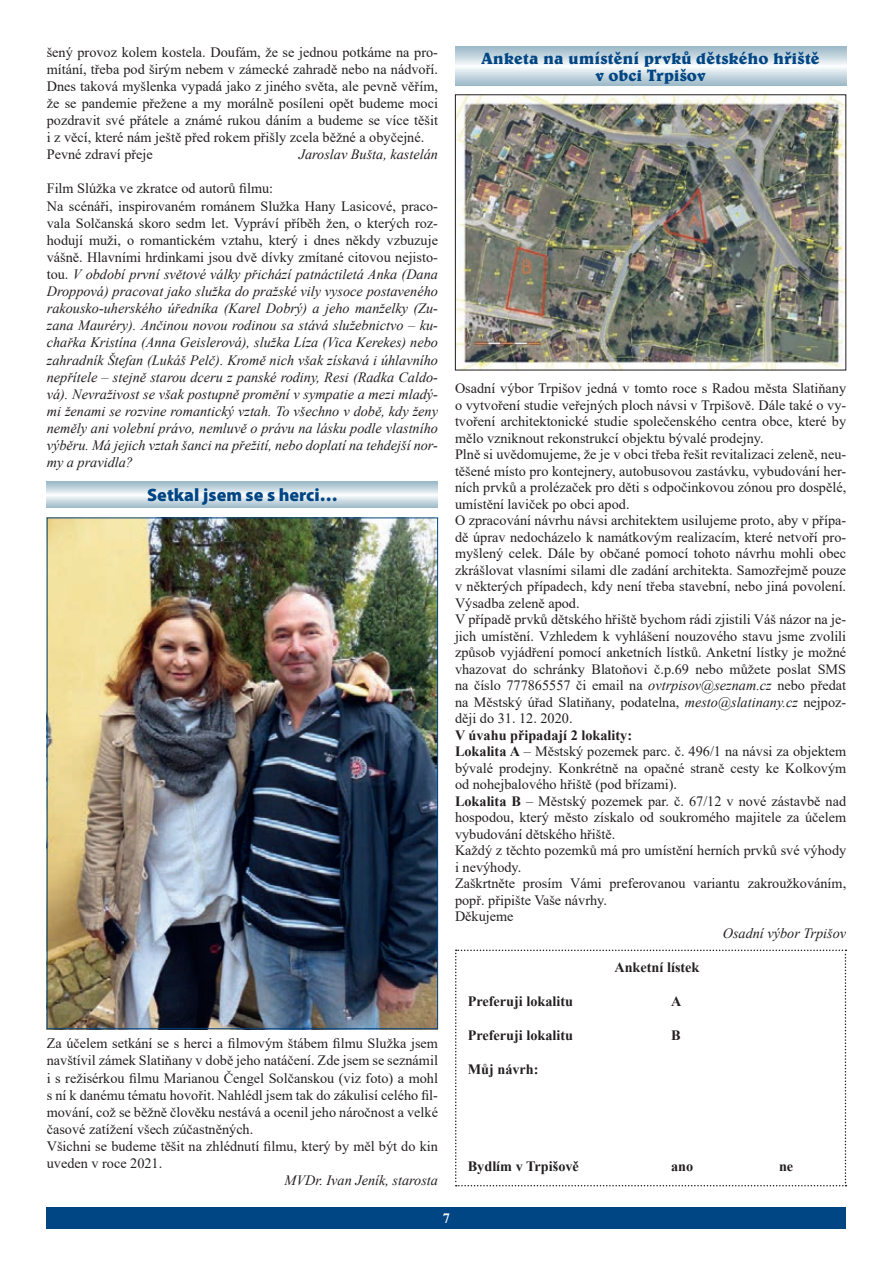
<style>
.page{position:relative;width:893px;height:1263px;background:#fff}
.page>*{position:absolute;margin:0;border:0;box-sizing:border-box;transform-origin:0 0}
.t1{font:900 18px "Myriad Pro";color:#004684}
.t2{font:700 16.5px/16.5px "Belwe AT";color:#004684;text-align:center}
.t3{font:14.25px/16.5px "Times New Roman";color:#231f20}
.t4{font:italic 14.25px/17.1px "Times New Roman";color:#231f20}
.t5{font:700 14.25px "Times New Roman";color:#231f20}
.t6{font:700 14.25px "Times New Roman";color:#fff}
.s1{font-style:normal}
.s2{font-style:italic}
.s3{font-weight:700}
</style>
<div class="page">
<div style="left:47px;top:1208px;width:799px;height:21px;background:#004684"></div>
<svg style="left:47px;top:482px;width:391px;height:25px"></svg>
<img style="left:49px;top:519px;width:387px;height:508px">
<svg style="left:455px;top:47px;width:391px;height:38px;background:#cadae2"></svg>
<img style="left:457px;top:96px;width:387px;height:272px">
<svg style="left:455px;top:949px;width:391px;height:237px"></svg>
<p class="t3" style="left:47px;top:43px;width:393px;line-height:17.1px">šený provoz kolem kostela. Doufám, že se jednou potkáme na pro&shy;mítání, třeba pod širým nebem v zámecké zahradě nebo na nádvoří.<br>Dnes taková myšlenka vypadá jako z jiného světa, ale pevně věřím, že se pandemie přežene a my morálně posíleni opět budeme moci pozdravit své přátele a známé rukou dáním a budeme se více těšit i z věcí, které nám ještě před rokem přišly zcela běžné a obyčejné.<br>Pevné zdraví přeje</p>
<p class="t4" style="left:299px;top:146px;width:141px">Jaroslav Bušta, kastelán</p>
<p class="t4" style="left:47px;top:180px;width:393px"><span class="s1">Film Slúžka ve zkratce od autorů filmu:<br>Na scénáři, inspirovaném románem Služka Hany Lasicové, praco&shy;vala Solčanská skoro sedm let. Vypráví příběh žen, o kterých roz&shy;hodují muži, o romantickém vztahu, který i dnes někdy vzbuzuje vášně. Hlavními hrdinkami jsou dvě dívky zmítané citovou nejisto&shy;tou.</span> V období první světové války přichází patnáctiletá Anka (Dana Droppová) pracovat jako služka do pražské vily vysoce postaveného rakousko-uherského úředníka (Karel Dobrý) a jeho manželky (Zu&shy;zana Mauréry). Ančinou novou rodinou sa stává služebnictvo – ku&shy;chařka Kristína (Anna Geislerová), služka Líza (Vica Kerekes) nebo zahradník Štefan (Lukáš Pelč). Kromě nich však získavá i úhlavního nepřítele – stejně starou dceru z panské rodiny, Resi (Radka Caldo&shy;vá). Nevraživost se však postupně promění v sympatie a mezi mladý&shy;mi ženami se rozvine romantický vztah. To všechno v době, kdy ženy neměly ani volební právo, nemluvě o právu na lásku podle vlastního výběru. Má jejich vztah šanci na přežití, nebo doplatí na tehdejší nor&shy;my a pravidla?</p>
<p class="t1" style="left:147px;top:483px;width:192px">Setkal jsem se s herci…</p>
<p class="t3" style="left:47px;top:1034px;width:393px;line-height:17.1px">Za účelem setkání se s herci a filmovým štábem filmu Služka jsem navštívil zámek Slatiňany v době jeho natáčení. Zde jsem se seznámil i s režisérkou filmu Marianou Čengel Solčanskou (viz foto) a mohl s ní k danému tématu hovořit. Nahlédl jsem tak do zákulisí celého fil&shy;mování, což se běžně člověku nestává a ocenil jeho náročnost a velké časové zatížení všech zúčastněných.<br>Všichni se budeme těšit na zhlédnutí filmu, který by měl být do kin uveden v roce 2021.</p>
<p class="t4" style="left:285px;top:1171px;width:155px">MVDr. Ivan Jeník, starosta</p>
<p class="t2" style="left:482px;top:50px;width:340px">Anketa na umístění prvků dětského hřiště v obci Trpišov</p>
<p class="t3" style="left:455px;top:380px;width:393px">Osadní výbor Trpišov jedná v tomto roce s Radou města Slatiňany o vytvoření studie veřejných ploch návsi v Trpišově. Dále také o vy&shy;tvoření architektonické studie společenského centra obce, které by mělo vzniknout rekonstrukcí objektu bývalé prodejny.<br>Plně si uvědomujeme, že je v obci třeba řešit revitalizaci zeleně, neu&shy;těšené místo pro kontejnery, autobusovou zastávku, vybudování her&shy;ních prvků a prolézaček pro děti s odpočinkovou zónou pro dospělé, umístění laviček po obci apod.<br>O zpracování návrhu návsi architektem usilujeme proto, aby v přípa&shy;dě úprav nedocházelo k namátkovým realizacím, které netvoří pro&shy;myšlený celek. Dále by občané pomocí tohoto návrhu mohli obec zkrášlovat vlasními silami dle zadání architekta. Samozřejmě pouze v některých případech, kdy není třeba stavební, nebo jiná povolení.<br>Výsadba zeleně apod.<br>V případě prvků dětského hřiště bychom rádi zjistili Váš názor na je&shy;jich umístění. Vzhledem k vyhlášení nouzového stavu jsme zvolili způsob vyjádření pomocí anketních lístků. Anketní lístky je možné vhazovat do schránky Blatoňovi č.p.69 nebo můžete poslat SMS na číslo 777865557 či email na <span class="s2">ovtrpisov@seznam.cz</span> nebo předat na Městský úřad Slatiňany, podatelna, <span class="s2">mesto@slatinany.cz</span> nejpoz&shy;ději do 31. 12. 2020.</p>
<p class="t3" style="left:455px;top:726px;width:393px"><span class="s3">V úvahu připadají 2 lokality:<br>Lokalita A</span> – Městský pozemek parc. č. 496/1 na návsi za objektem bývalé prodejny. Konkrétně na opačné straně cesty ke Kolkovým od nohejbalového hřiště (pod břízami).<br><span class="s3">Lokalita B</span> – Městský pozemek par. č. 67/12 v nové zástavbě nad hospodou, který město získalo od soukromého majitele za účelem vybudování dětského hřiště.<br>Každý z těchto pozemků má pro umístění herních prvků své výhody i nevýhody.<br>Zaškrtněte prosím Vámi preferovanou variantu zakroužkováním, popř. připište Vaše návrhy.<br>Děkujeme</p>
<p class="t4" style="left:723px;top:924px;width:125px">Osadní výbor Trpišov</p>
<p class="t5" style="left:614px;top:957px;width:87px">Anketní lístek</p>
<p class="t5" style="left:468px;top:991px;width:107px">Preferuji lokalitu</p>
<p class="t5" style="left:671px;top:991px;width:12px">A</p>
<p class="t5" style="left:468px;top:1025px;width:107px">Preferuji lokalitu</p>
<p class="t5" style="left:671px;top:1025px;width:11px">B</p>
<p class="t5" style="left:468px;top:1059px;width:72px">Můj návrh:</p>
<p class="t5" style="left:468px;top:1156px;width:113px">Bydlím v Trpišově</p>
<p class="t5" style="left:671px;top:1156px;width:24px">ano</p>
<p class="t5" style="left:779px;top:1156px;width:16px">ne</p>
<p class="t6" style="left:443px;top:1208px;width:9px">7</p>
</div>
